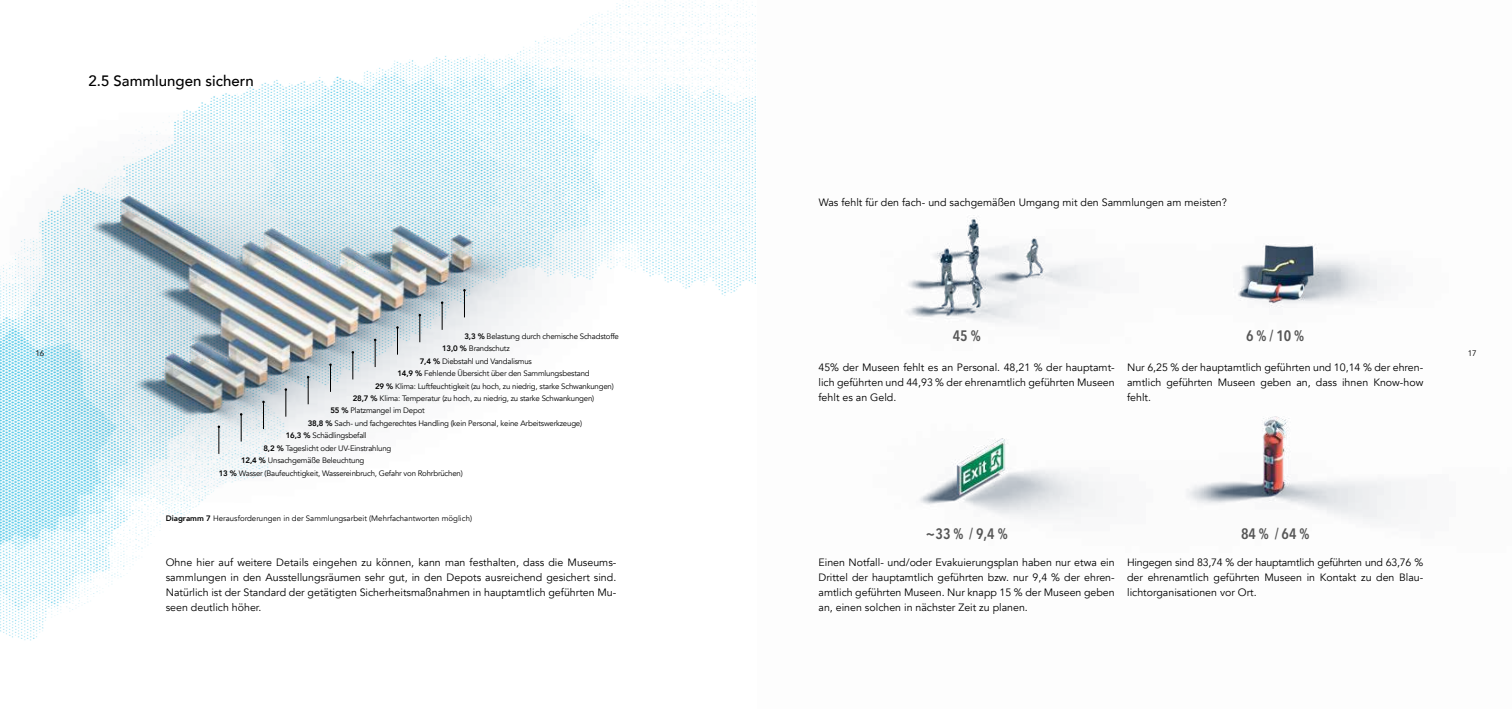
<style>
.page{position:relative;width:1512px;height:709px;background:#fff}
.page>*{position:absolute;margin:0;border:0;box-sizing:border-box;transform-origin:0 0}
.t1{font:600 condensed 15px "Avenir Next LT Pro";color:#565656}
.t2{font:500 15px "Avenir";color:#000}
.t3{font:10.62px/15px "Avenir";color:#000;text-align:justify}
.t4{font:8.12px "Avenir";color:#000}
.t5{font:7.88px "Avenir";letter-spacing:-.025em;color:#000}
.t6{font:7.88px "Avenir";color:#000}
.s1{font-weight:800}
</style>
<div class="page">
<img style="left:711px;top:0;width:45px;height:296px">
<img style="left:906px;top:215px;width:499px;height:309px">
<img style="left:0;top:0;width:711px;height:641px">
<svg style="left:218px;top:425px;width:2px;height:29px"></svg>
<svg style="left:240px;top:413px;width:2px;height:28px"></svg>
<svg style="left:262px;top:401px;width:3px;height:28px"></svg>
<svg style="left:285px;top:388px;width:2px;height:28px"></svg>
<svg style="left:307px;top:376px;width:2px;height:28px"></svg>
<svg style="left:329px;top:363px;width:3px;height:29px"></svg>
<svg style="left:351px;top:351px;width:3px;height:28px"></svg>
<svg style="left:374px;top:339px;width:2px;height:28px"></svg>
<svg style="left:396px;top:326px;width:3px;height:28px"></svg>
<svg style="left:418px;top:314px;width:3px;height:28px"></svg>
<svg style="left:441px;top:301px;width:2px;height:29px"></svg>
<svg style="left:463px;top:289px;width:3px;height:28px"></svg>
<h1 class="t2" style="left:89px;top:68px;width:167px">2.5 Sammlungen sichern</h1>
<p class="t3" style="left:819px;top:195px;width:410px">Was fehlt für den fach- und sachgemäßen Umgang mit den Sammlungen am meisten?</p>
<h1 class="t1" style="left:1246px;top:327px;width:60px">6 % / 10 %</h1>
<p class="t3" style="left:1127px;top:360px;width:298px">Nur 6,25 % der hauptamtlich geführten und 10,14 % der ehren&shy;amtlich geführten Museen geben an, dass ihnen Know-how fehlt.</p>
<h1 class="t1" style="left:953px;top:327px;width:29px">45 %</h1>
<p class="t5" style="left:464px;top:331px;width:156px"><span class="s1">3,3 %</span> Belastung durch chemische Schadstoffe</p>
<p class="t5" style="left:442px;top:344px;width:69px"><span class="s1">13,0 %</span> Brandschutz</p>
<p class="t4" style="left:35px;top:348px;width:11px">16</p>
<p class="t4" style="left:1467px;top:348px;width:11px">17</p>
<p class="t5" style="left:420px;top:356px;width:114px"><span class="s1">7,4 %</span> Diebstahl und Vandalismus</p>
<p class="t3" style="left:818px;top:360px;width:298px">45% der Museen fehlt es an Personal. 48,21 % der hauptamt&shy;lich geführten und 44,93 % der ehrenamtlich geführten Museen fehlt es an Geld.</p>
<p class="t5" style="left:397px;top:369px;width:194px"><span class="s1">14,9 %</span> Fehlende Übersicht über den Sammlungsbestand</p>
<p class="t5" style="left:375px;top:381px;width:240px"><span class="s1">29 %</span> Klima: Luftfeuchtigkeit (zu hoch, zu niedrig, starke Schwankungen)</p>
<p class="t5" style="left:353px;top:393px;width:243px"><span class="s1">28,7 %</span> Klima: Temperatur (zu hoch, zu niedrig, zu starke Schwankungen)</p>
<p class="t5" style="left:330px;top:406px;width:96px"><span class="s1">55 %</span> Platzmangel im Depot</p>
<p class="t5" style="left:308px;top:418px;width:276px"><span class="s1">38,8 %</span> Sach- und fachgerechtes Handling (kein Personal, keine Arbeitswerkzeuge)</p>
<p class="t5" style="left:286px;top:431px;width:82px"><span class="s1">16,3 %</span> Schädlingsbefall</p>
<p class="t5" style="left:263px;top:443px;width:129px"><span class="s1">8,2 %</span> Tageslicht oder UV-Einstrahlung</p>
<p class="t5" style="left:241px;top:455px;width:125px"><span class="s1">12,4 %</span> Unsachgemäße Beleuchtung</p>
<p class="t5" style="left:219px;top:468px;width:245px"><span class="s1">13 %</span> Wasser (Baufeuchtigkeit, Wassereinbruch, Gefahr von Rohrbrüchen)</p>
<p class="t6" style="left:166px;top:513px;width:308px"><span class="s1">Diagramm 7</span> Herausforderungen in der Sammlungsarbeit (Mehrfachantworten möglich)</p>
<p class="t3" style="left:166px;top:555px;width:452px">Ohne hier auf weitere Details eingehen zu können, kann man festhalten, dass die Museums&shy;sammlungen in den Ausstellungsräumen sehr gut, in den Depots ausreichend gesichert sind.<br>Natürlich ist der Standard der getätigten Sicherheitsmaßnahmen in hauptamtlich geführten Mu&shy;seen deutlich höher.</p>
<h1 class="t1" style="left:925px;top:524px;width:84px">~33 % / 9,4 %</h1>
<h1 class="t1" style="left:1241px;top:524px;width:70px">84 % / 64 %</h1>
<p class="t3" style="left:818px;top:555px;width:298px">Einen Notfall- und/oder Evakuierungsplan haben nur etwa ein Drittel der hauptamtlich geführten bzw. nur 9,4 % der ehren&shy;amtlich geführten Museen. Nur knapp 15 % der Museen geben an, einen solchen in nächster Zeit zu planen.</p>
<p class="t3" style="left:1127px;top:555px;width:298px">Hingegen sind 83,74 % der hauptamtlich geführten und 63,76 % der ehrenamtlich geführten Museen in Kontakt zu den Blau&shy;lichtorganisationen vor Ort.</p>
</div>
